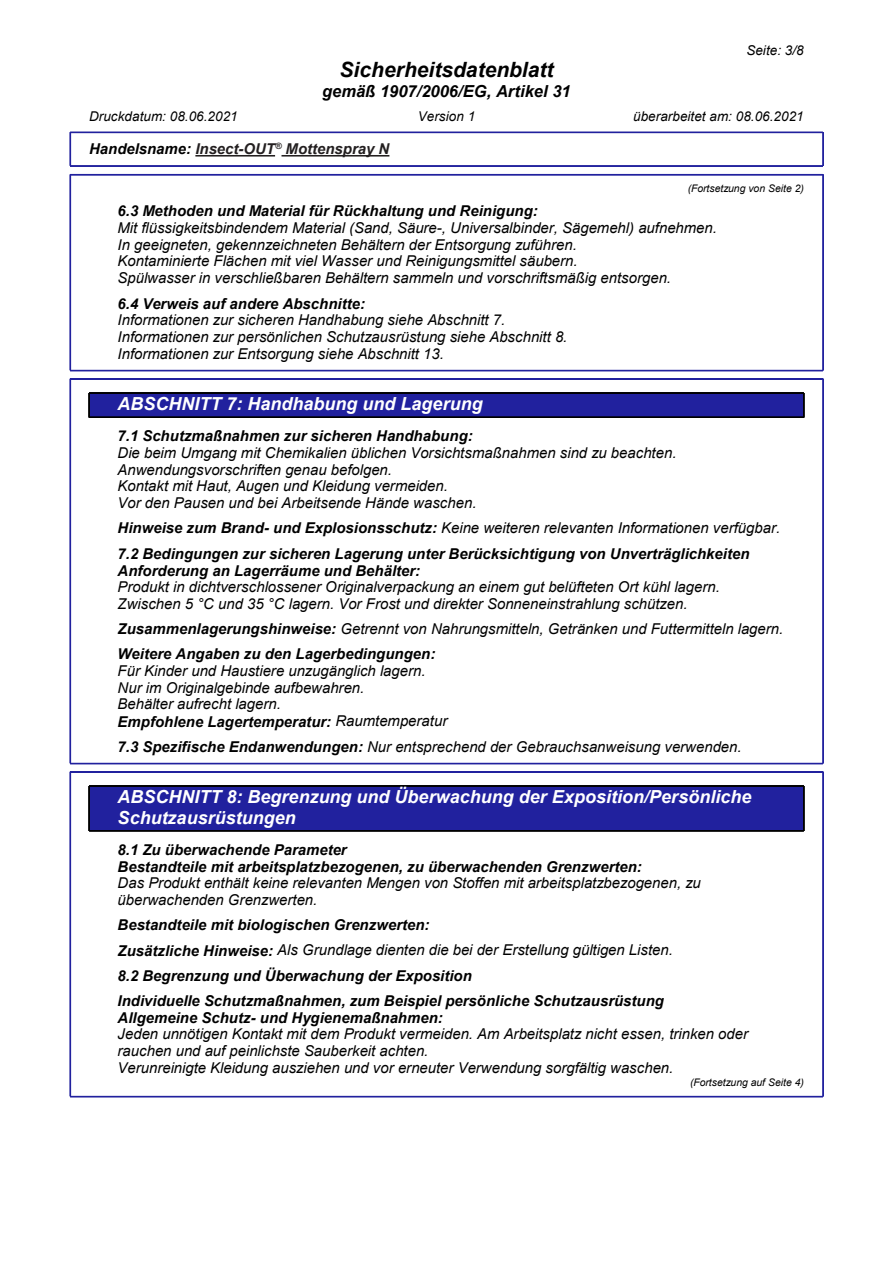
<style>
.page{position:relative;width:893px;height:1263px;background:#fff}
.page>*{position:absolute;margin:0;border:0;box-sizing:border-box;transform-origin:0 0}
.t1{font:italic 700 21px "Arial";color:#000}
.t2{font:italic 700 18px/20.5px "Arial";color:#fff}
.t3{font:italic 700 16.5px "Arial";color:#000}
.t4{font:italic 15px/16.8px "Arial";color:#000}
.t5{font:italic 700 15px/25.2px "Arial";color:#000}
.t6{font:italic 700 15px "Arial";color:#231f20}
.t7{font:italic 13.5px "Arial";letter-spacing:.005em;color:#000}
.t8{font:italic 10.5px "Arial";letter-spacing:-.005em;color:#000}
.s1{color:#000}
.s2{font-weight:400}
.s3{font-weight:700}
</style>
<div class="page">
<hr style="left:70px;top:132px;width:753px;height:1px;background:#21219e">
<hr style="left:70px;top:166px;width:753px;height:1px;background:#21219e">
<hr style="left:70px;top:132px;width:1px;height:34px;background:#21219e">
<hr style="left:823px;top:132px;width:1px;height:34px;background:#21219e">
<hr style="left:70px;top:174px;width:753px;height:1px;background:#21219e">
<hr style="left:70px;top:175px;width:753px;height:1px;background:#21219e">
<hr style="left:70px;top:370px;width:753px;height:1px;background:#21219e">
<hr style="left:70px;top:371px;width:753px;height:1px;background:#21219e">
<hr style="left:70px;top:174px;width:1px;height:196px;background:#21219e">
<hr style="left:823px;top:174px;width:1px;height:196px;background:#21219e">
<div style="left:89px;top:393px;width:715px;height:24px;background:#21219e"></div>
<hr style="left:89px;top:393px;width:715px;height:1px;background:#000">
<hr style="left:89px;top:417px;width:715px;height:1px;background:#000">
<svg style="left:89px;top:394px;width:1px;height:23px"></svg>
<svg style="left:804px;top:393px;width:1px;height:24px"></svg>
<hr style="left:70px;top:378px;width:753px;height:1px;background:#21219e">
<hr style="left:70px;top:379px;width:753px;height:1px;background:#21219e">
<hr style="left:70px;top:763px;width:753px;height:1px;background:#21219e">
<hr style="left:70px;top:379px;width:1px;height:384px;background:#21219e">
<hr style="left:823px;top:379px;width:1px;height:384px;background:#21219e">
<div style="left:89px;top:786px;width:715px;height:45px;background:#21219e"></div>
<hr style="left:89px;top:786px;width:715px;height:1px;background:#000">
<hr style="left:89px;top:830px;width:715px;height:1px;background:#000">
<hr style="left:89px;top:786px;width:1px;height:45px;background:#000">
<hr style="left:804px;top:786px;width:1px;height:45px;background:#000">
<hr style="left:70px;top:771px;width:753px;height:1px;background:#21219e">
<hr style="left:70px;top:772px;width:753px;height:1px;background:#21219e">
<hr style="left:70px;top:1096px;width:753px;height:1px;background:#21219e">
<hr style="left:70px;top:772px;width:1px;height:324px;background:#21219e">
<hr style="left:823px;top:772px;width:1px;height:324px;background:#21219e">
<hr style="left:195px;top:155px;width:80px;height:2px;background:#231f20">
<hr style="left:281px;top:155px;width:108px;height:2px;background:#231f20">
<h1 class="t1" style="left:340px;top:55px;width:216px">Sicherheitsdatenblatt</h1>
<p class="t3" style="left:322px;top:80px;width:250px">gemäß 1907/2006/EG, Artikel 31</p>
<p class="t7" style="left:746px;top:41px;width:59px">Seite: 3/8</p>
<p class="t7" style="left:89px;top:107px;width:150px">Druckdatum: 08.06.2021</p>
<p class="t7" style="left:418px;top:107px;width:59px">Version 1</p>
<p class="t7" style="left:633px;top:107px;width:172px">überarbeitet am: 08.06.2021</p>
<p class="t6" style="left:89px;top:139px;width:302px"><span class="s1">Handelsname:</span> Insect-OUT<sup>®</sup> Mottenspray N</p>
<p class="t8" style="left:688px;top:182px;width:118px">(Fortsetzung von Seite 2)</p>
<p class="t5" style="left:118px;top:199px;width:422px">6.3 Methoden und Material für Rückhaltung und Reinigung:</p>
<p class="t4" style="left:118px;top:219px;width:601px">Mit flüssigkeitsbindendem Material (Sand, Säure-, Universalbinder, Sägemehl) aufnehmen.<br>In geeigneten, gekennzeichneten Behältern der Entsorgung zuführen.<br>Kontaminierte Flächen mit viel Wasser und Reinigungsmittel säubern.<br>Spülwasser in verschließbaren Behältern sammeln und vorschriftsmäßig entsorgen.</p>
<p class="t5" style="left:118px;top:291px;width:249px">6.4 Verweis auf andere Abschnitte:</p>
<p class="t4" style="left:118px;top:312px;width:451px">Informationen zur sicheren Handhabung siehe Abschnitt 7.<br>Informationen zur persönlichen Schutzausrüstung siehe Abschnitt 8.<br>Informationen zur Entsorgung siehe Abschnitt 13.</p>
<p class="t2" style="left:118px;top:394px;width:367px">ABSCHNITT 7: Handhabung und Lagerung</p>
<p class="t5" style="left:118px;top:424px;width:357px">7.1 Schutzmaßnahmen zur sicheren Handhabung:</p>
<p class="t4" style="left:118px;top:444px;width:560px">Die beim Umgang mit Chemikalien üblichen Vorsichtsmaßnahmen sind zu beachten.<br>Anwendungsvorschriften genau befolgen.<br>Kontakt mit Haut, Augen und Kleidung vermeiden.<br>Vor den Pausen und bei Arbeitsende Hände waschen.</p>
<p class="t5" style="left:118px;top:516px;width:664px">Hinweise zum Brand- und Explosionsschutz: <span class="s2">Keine weiteren relevanten Informationen verfügbar.<br></span>7.2 Bedingungen zur sicheren Lagerung unter Berücksichtigung von Unverträglichkeiten</p>
<p class="t5" style="left:118px;top:558px;width:304px">Anforderung an Lagerräume und Behälter:</p>
<p class="t4" style="left:118px;top:579px;width:604px">Produkt in dichtverschlossener Originalverpackung an einem gut belüfteten Ort kühl lagern.<br>Zwischen 5 °C und 35 °C lagern. Vor Frost und direkter Sonneneinstrahlung schützen.</p>
<p class="t5" style="left:118px;top:616px;width:667px">Zusammenlagerungshinweise: <span class="s2">Getrennt von Nahrungsmitteln, Getränken und Futtermitteln lagern.<br></span>Weitere Angaben zu den Lagerbedingungen:</p>
<p class="t4" style="left:118px;top:662px;width:331px">Für Kinder und Haustiere unzugänglich lagern.<br>Nur im Originalgebinde aufbewahren.<br>Behälter aufrecht lagern.<br><span class="s3">Empfohlene Lagertemperatur:</span> Raumtemperatur</p>
<p class="t4" style="left:118px;top:738px;width:625px"><span class="s3">7.3 Spezifische Endanwendungen:</span> Nur entsprechend der Gebrauchsanweisung verwenden.</p>
<p class="t2" style="left:118px;top:787px;width:635px">ABSCHNITT 8: Begrenzung und Überwachung der Exposition/Persönliche<br>Schutzausrüstungen</p>
<p class="t5" style="left:118px;top:841px;width:526px;line-height:17px">8.1 Zu überwachende Parameter<br>Bestandteile mit arbeitsplatzbezogenen, zu überwachenden Grenzwerten:</p>
<p class="t4" style="left:118px;top:875px;width:585px">Das Produkt enthält keine relevanten Mengen von Stoffen mit arbeitsplatzbezogenen, zu überwachenden Grenzwerten.</p>
<p class="t5" style="left:118px;top:913px;width:557px">Bestandteile mit biologischen Grenzwerten:<br>Zusätzliche Hinweise: <span class="s2">Als Grundlage dienten die bei der Erstellung gültigen Listen.<br></span>8.2 Begrenzung und Überwachung der Exposition<br>Individuelle Schutzmaßnahmen, zum Beispiel persönliche Schutzausrüstung</p>
<p class="t5" style="left:118px;top:1005px;width:327px">Allgemeine Schutz- und Hygienemaßnahmen:</p>
<p class="t4" style="left:118px;top:1026px;width:632px">Jeden unnötigen Kontakt mit dem Produkt vermeiden. Am Arbeitsplatz nicht essen, trinken oder rauchen und auf peinlichste Sauberkeit achten.<br>Verunreinigte Kleidung ausziehen und vor erneuter Verwendung sorgfältig waschen.</p>
<p class="t8" style="left:690px;top:1075px;width:115px">(Fortsetzung auf Seite 4)</p>
</div>
